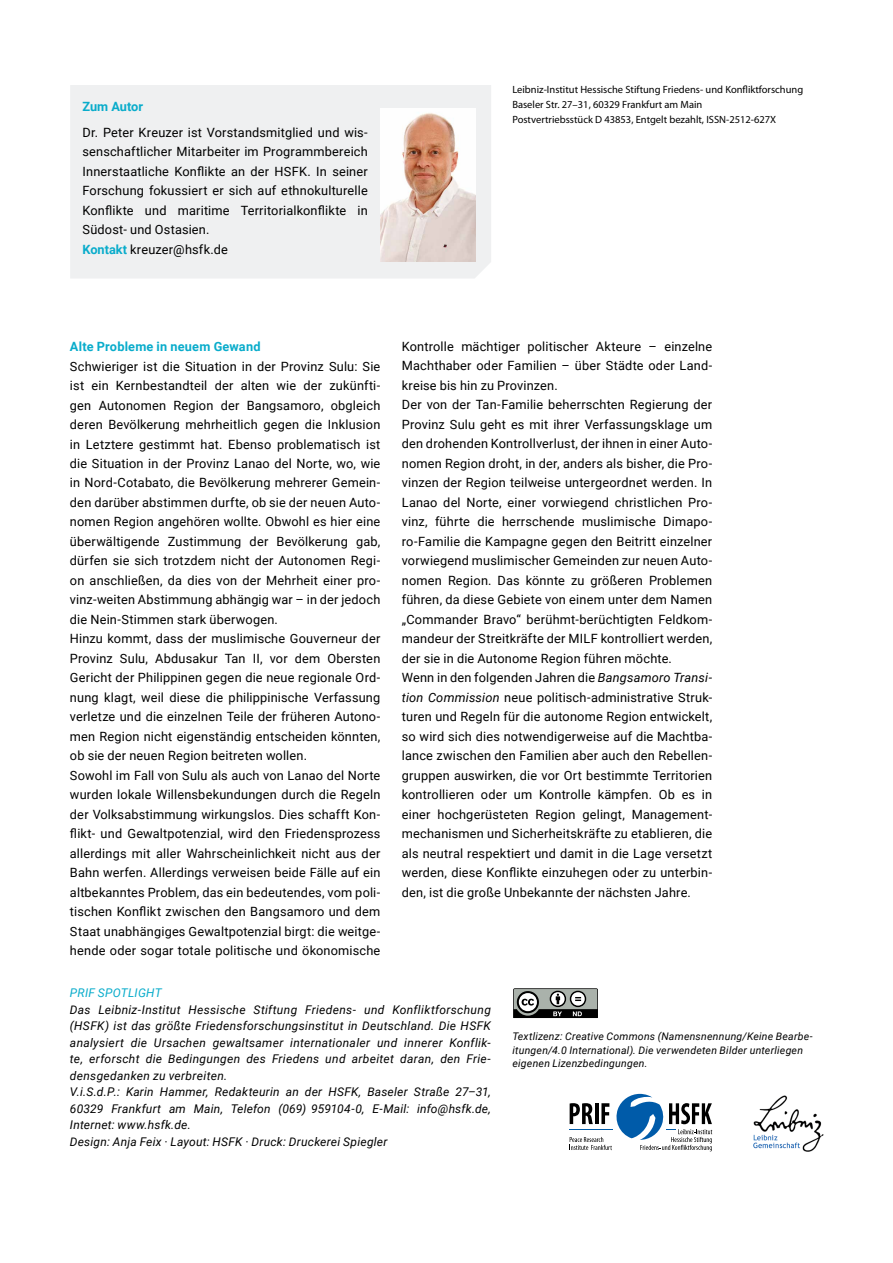
<style>
.page{position:relative;width:893px;height:1263px;background:#fff}
.page>*{position:absolute;margin:0;border:0;box-sizing:border-box;transform-origin:0 0}
.t1{font:12.75px/19.5px "Roboto";letter-spacing:.015em;color:#000}
.t2{font:700 12.75px "Roboto";letter-spacing:.015em;color:#09accb}
.t3{font:700 12.75px "Roboto";letter-spacing:-.005em;color:#09accb}
.t4{font:italic 12px/16.5px "Roboto";letter-spacing:.025em;color:#000}
.t5{font:italic 12px "Roboto";letter-spacing:.02em;color:#09accb}
.t6{font:10.5px/15px "Myriad Pro";color:#000}
.t7{font:italic 10.5px/13.5px "Roboto";letter-spacing:.02em;color:#000}
.s1{font-weight:700;color:#09accb}
.s2{font-style:italic}
</style>
<div class="page">
<div style="left:70px;top:85px;width:421px;height:193px;background:#eff0f1"></div>
<img style="left:381px;top:108px;width:94px;height:153px">
<hr style="left:569px;top:1129px;width:44px;height:1px;background:#005ba9">
<svg style="left:570px;top:1094px;width:142px;height:57px"></svg>
<svg style="left:513px;top:988px;width:85px;height:30px"></svg>
<img style="left:753px;top:1095px;width:71px;height:57px">
<p class="t3" style="left:82px;top:97px;width:62px">Zum Autor</p>
<p class="t1" style="left:82px;top:122px;width:287px">Dr. Peter Kreuzer ist Vorstandsmitglied und wis&shy;senschaftlicher Mitarbeiter im Programmbereich Innerstaatliche Konflikte an der HSFK. In seiner Forschung fokussiert er sich auf ethnokulturelle Konflikte und maritime Territorialkonflikte in Südost- und Ostasien.<br><span class="s1">Kontakt</span> kreuzer@hsfk.de</p>
<p class="t6" style="left:512px;top:82px;width:292px">Leibniz-Institut Hessische Stiftung Friedens- und Konfliktforschung<br>Baseler Str. 27–31, 60329 Frankfurt am Main<br>Postvertriebsstück D 43853, Entgelt bezahlt, ISSN-2512-627X</p>
<p class="t2" style="left:70px;top:338px;width:192px">Alte Probleme in neuem Gewand</p>
<p class="t1" style="left:70px;top:356px;width:312px">Schwieriger ist die Situation in der Provinz Sulu: Sie ist ein Kernbestandteil der alten wie der zukünfti&shy;gen Autonomen Region der Bangsamoro, obgleich deren Bevölkerung mehrheitlich gegen die Inklusion in Letztere gestimmt hat. Ebenso problematisch ist die Situation in der Provinz Lanao del Norte, wo, wie in Nord-Cotabato, die Bevölkerung mehrerer Gemein&shy;den darüber abstimmen durfte, ob sie der neuen Auto&shy;nomen Region angehören wollte. Obwohl es hier eine überwältigende Zustimmung der Bevölkerung gab, dürfen sie sich trotzdem nicht der Autonomen Regi&shy;on anschließen, da dies von der Mehrheit einer pro&shy;vinz-weiten Abstimmung abhängig war – in der jedoch die Nein-Stimmen stark überwogen.<br>Hinzu kommt, dass der muslimische Gouverneur der Provinz Sulu, Abdusakur Tan II, vor dem Obersten Gericht der Philippinen gegen die neue regionale Ord&shy;nung klagt, weil diese die philippinische Verfassung verletze und die einzelnen Teile der früheren Autono&shy;men Region nicht eigenständig entscheiden könnten, ob sie der neuen Region beitreten wollen.<br>Sowohl im Fall von Sulu als auch von Lanao del Norte wurden lokale Willensbekundungen durch die Regeln der Volksabstimmung wirkungslos. Dies schafft Kon&shy;flikt- und Gewaltpotenzial, wird den Friedensprozess allerdings mit aller Wahrscheinlichkeit nicht aus der Bahn werfen. Allerdings verweisen beide Fälle auf ein altbekanntes Problem, das ein bedeutendes, vom poli&shy;tischen Konflikt zwischen den Bangsamoro und dem Staat unabhängiges Gewaltpotenzial birgt: die weitge&shy;hende oder sogar totale politische und ökonomische</p>
<p class="t1" style="left:402px;top:336px;width:312px">Kontrolle mächtiger politischer Akteure – einzelne Machthaber oder Familien – über Städte oder Land&shy;kreise bis hin zu Provinzen.<br>Der von der Tan-Familie beherrschten Regierung der Provinz Sulu geht es mit ihrer Verfassungsklage um den drohenden Kontrollverlust, der ihnen in einer Auto&shy;nomen Region droht, in der, anders als bisher, die Pro&shy;vinzen der Region teilweise untergeordnet werden. In Lanao del Norte, einer vorwiegend christlichen Pro&shy;vinz, führte die herrschende muslimische Dimapo&shy;ro-Familie die Kampagne gegen den Beitritt einzelner vorwiegend muslimischer Gemeinden zur neuen Auto&shy;nomen Region. Das könnte zu größeren Problemen führen, da diese Gebiete von einem unter dem Namen „Commander Bravo“ berühmt-berüchtigten Feldkom&shy;mandeur der Streitkräfte der MILF kontrolliert werden, der sie in die Autonome Region führen möchte.<br>Wenn in den folgenden Jahren die <span class="s2">Bangsamoro Transi&shy;tion Commission</span> neue politisch-administrative Struk&shy;turen und Regeln für die autonome Region entwickelt, so wird sich dies notwendigerweise auf die Machtba&shy;lance zwischen den Familien aber auch den Rebellen&shy;gruppen auswirken, die vor Ort bestimmte Territorien kontrollieren oder um Kontrolle kämpfen. Ob es in einer hochgerüsteten Region gelingt, Management&shy;mechanismen und Sicherheitskräfte zu etablieren, die als neutral respektiert und damit in die Lage versetzt werden, diese Konflikte einzuhegen oder zu unterbin&shy;den, ist die große Unbekannte der nächsten Jahre.</p>
<p class="t5" style="left:70px;top:985px;width:93px">PRIF SPOTLIGHT</p>
<p class="t4" style="left:70px;top:1001px;width:422px">Das Leibniz-Institut Hessische Stiftung Friedens- und Konfliktforschung (HSFK) ist das größte Friedensforschungsinstitut in Deutschland. Die HSFK analysiert die Ursachen gewaltsamer internationaler und innerer Konflik&shy;te, erforscht die Bedingungen des Friedens und arbeitet daran, den Frie&shy;densgedanken zu verbreiten.<br>V.i.S.d.P.: Karin Hammer, Redakteurin an der HSFK, Baseler Straße 27–31, 60329 Frankfurt am Main, Telefon (069) 959104-0, E-Mail: info@hsfk.de, Internet: www.hsfk.de.<br>Design: Anja Feix · Layout: HSFK · Druck: Druckerei Spiegler</p>
<p class="t7" style="left:512px;top:1029px;width:302px">Textlizenz: Creative Commons (Namensnennung/Keine Bearbe&shy;itungen/4.0 International). Die verwendeten Bilder unterliegen eigenen Lizenzbedingungen.</p>
</div>
